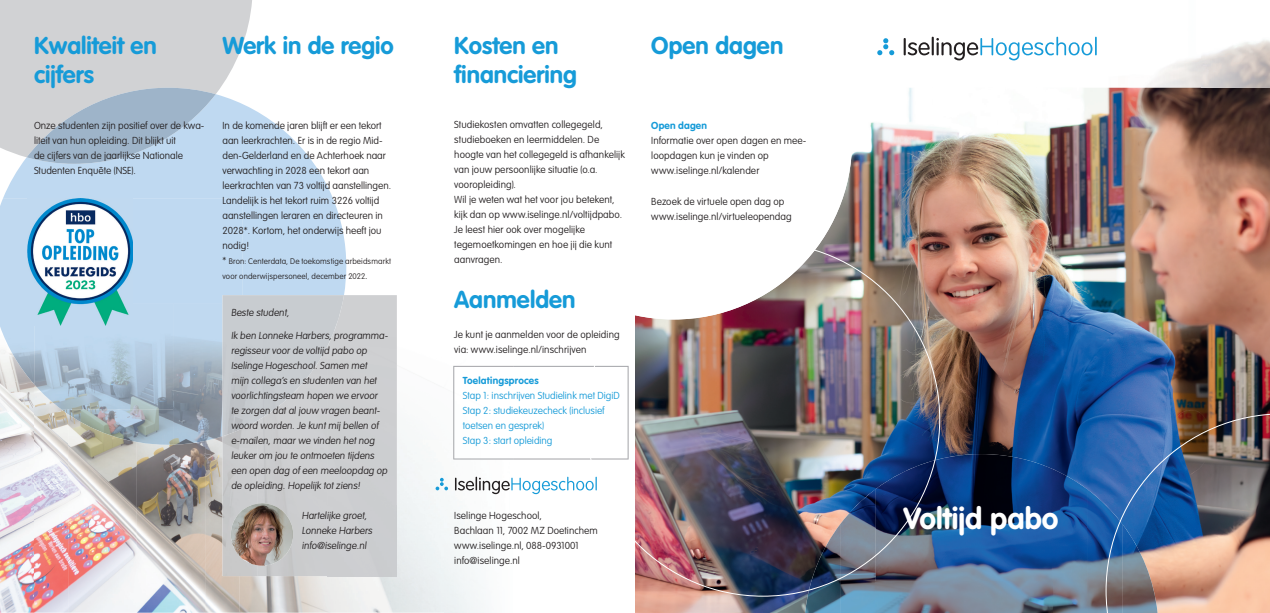
<style>
.page{position:relative;width:1270px;height:613px;background:#fff}
.page>*{position:absolute;margin:0;border:0;box-sizing:border-box;transform-origin:0 0}
.t1{font:700 30px "VAG Rounded Std";color:#fff}
.t2{font:700 24px/28.8px "VAG Rounded Std";color:#169bd8}
.t3{font:100 10px/15px "VAG Rounded Std";letter-spacing:.005em;color:#231f20}
.t4{font:100 10px/15px "VAG Rounded Std";color:#169bd8}
.t5{font:700 10px "VAG Rounded Std";letter-spacing:.02em;color:#169bd8}
.t6{font:100 8px/15px "VAG Rounded Std";letter-spacing:.015em;color:#231f20}
.s1{font-size:10px}
</style>
<div class="page">
<img style="left:0;top:384px;width:34px;height:228px">
<img style="left:34px;top:409px;width:34px;height:203px">
<img style="left:68px;top:444px;width:69px;height:168px">
<img style="left:205px;top:444px;width:34px;height:168px">
<img style="left:137px;top:444px;width:68px;height:168px">
<img style="left:239px;top:543px;width:244px;height:69px">
<img style="left:635px;top:87px;width:635px;height:525px">
<svg style="left:513px;top:365px;width:73px;height:94px"></svg>
<img style="left:453px;top:365px;width:60px;height:94px">
<svg style="left:635px;top:87px;width:217px;height:155px"></svg>
<div style="left:0;top:0;width:252px;height:149px;background:#d1d2d4"></div>
<img style="left:876px;top:454px;width:176px;height:158px">
<img style="left:1052px;top:468px;width:35px;height:144px">
<img style="left:840px;top:596px;width:36px;height:16px">
<img style="left:1087px;top:489px;width:19px;height:123px">
<img style="left:805px;top:596px;width:35px;height:16px">
<svg style="left:3px;top:94px;width:330px;height:104px;fill:#bfd9f1"></svg>
<img style="left:0;top:198px;width:34px;height:186px">
<div style="left:242px;top:198px;width:104px;height:97px;background:#bfd9f1"></div>
<img style="left:34px;top:303px;width:139px;height:106px">
<img style="left:173px;top:303px;width:50px;height:141px">
<img style="left:61px;top:409px;width:112px;height:35px">
<svg style="left:27px;top:88px;width:189px;height:76px;background:#b0c2d3"></svg>
<svg style="left:904px;top:37px;width:193px;height:23px"></svg>
<svg style="left:877px;top:38px;width:17px;height:17px"></svg>
<img style="left:586px;top:242px;width:354px;height:354px">
<img style="left:1106px;top:413px;width:164px;height:199px">
<svg style="left:455px;top:476px;width:142px;height:18px"></svg>
<svg style="left:436px;top:477px;width:12px;height:13px"></svg>
<div style="left:327px;top:295px;width:70px;height:280px;background:#cdced1"></div>
<div style="left:292px;top:401px;width:35px;height:174px;background:#cdced0"></div>
<div style="left:257px;top:401px;width:35px;height:174px;background:#cacccd"></div>
<img style="left:223px;top:436px;width:34px;height:139px">
<div style="left:223px;top:295px;width:121px;height:106px;background:#c8ccd0"></div>
<img style="left:223px;top:401px;width:62px;height:35px">
<img style="left:27px;top:198px;width:106px;height:127px">
<img style="left:231px;top:503px;width:62px;height:62px;border-radius:31px">
<h2 class="t2" style="left:34px;top:32px;width:124px">Kwaliteit en cijfers</h2>
<p class="t3" style="left:34px;top:118px;width:172px">Onze studenten zijn positief over de kwa&shy;liteit van hun opleiding. Dit blijkt uit<br>de cijfers van de jaarlijkse Nationale Studenten Enquête (NSE).</p>
<h2 class="t2" style="left:223px;top:32px;width:173px">Werk in de regio</h2>
<p class="t3" style="left:223px;top:118px;width:170px">In de komende jaren blijft er een tekort aan leerkrachten. Er is in de regio Mid&shy;den-Gelderland en de Achterhoek naar verwachting in 2028 een tekort aan leerkrachten van 73 voltijd aanstellingen.<br>Landelijk is het tekort ruim 3226 voltijd aanstellingen leraren en directeuren in 2028*. Kortom, het onderwijs heeft jou nodig!</p>
<p class="t6" style="left:223px;top:253px;width:170px"><span class="s1">*</span> Bron: Centerdata, De toekomstige arbeidsmarkt voor onderwijspersoneel, december 2022<span class="s1">.</span></p>
<p class="t3" style="left:231px;top:305px;width:61px">Beste student,</p>
<p class="t3" style="left:231px;top:328px;width:160px">Ik ben Lonneke Harbers, programma&shy;regisseur voor de voltijd pabo op Iselinge Hogeschool. Samen met mijn collega’s en studenten van het voorlichtingsteam hopen we ervoor te zorgen dat al jouw vragen beant&shy;woord worden. Je kunt mij bellen of e-mailen, maar we vinden het nog leuker om jou te ontmoeten tijdens een open dag of een meeloopdag op de opleiding. Hopelijk tot ziens!</p>
<p class="t3" style="left:302px;top:508px;width:74px">Hartelijke groet,<br>Lonneke Harbers info@iselinge.nl</p>
<h2 class="t2" style="left:454px;top:32px;width:124px">Kosten en financiering</h2>
<p class="t3" style="left:454px;top:117px;width:172px">Studiekosten omvatten collegegeld, studieboeken en leermiddelen. De hoogte van het collegegeld is afhankelijk van jouw persoonlijke situatie (o.a. vooropleiding).<br>Wil je weten wat het voor jou betekent, kijk dan op www.iselinge.nl/voltijdpabo.<br>Je leest hier ook over mogelijke tegemoetkomingen en hoe jij die kunt aanvragen.</p>
<h2 class="t2" style="left:454px;top:286px;width:123px">Aanmelden</h2>
<p class="t3" style="left:454px;top:327px;width:167px">Je kunt je aanmelden voor de opleiding via: www.iselinge.nl/inschrijven</p>
<p class="t5" style="left:463px;top:374px;width:77px">Toelatingsproces</p>
<p class="t4" style="left:463px;top:388px;width:158px">Stap 1: inschrijven Studielink met DigiD<br>Stap 2: studiekeuzecheck (inclusief toetsen en gesprek)<br>Stap 3: start opleiding</p>
<p class="t3" style="left:454px;top:507px;width:145px">Iselinge Hogeschool,<br>Bachlaan 11, 7002 MZ Doetinchem www.iselinge.nl, 088-0931001 info@iselinge.nl</p>
<h2 class="t2" style="left:651px;top:32px;width:134px">Open dagen</h2>
<p class="t5" style="left:651px;top:120px;width:57px">Open dagen</p>
<p class="t3" style="left:651px;top:134px;width:157px">Informatie over open dagen en mee&shy;loopdagen kun je vinden op www.iselinge.nl/kalender</p>
<p class="t3" style="left:651px;top:194px;width:142px">Bezoek de virtuele open dag op www.iselinge.nl/virtueleopendag</p>
<h1 class="t1" style="left:903px;top:500px;width:157px">Voltijd pabo</h1>
</div>
